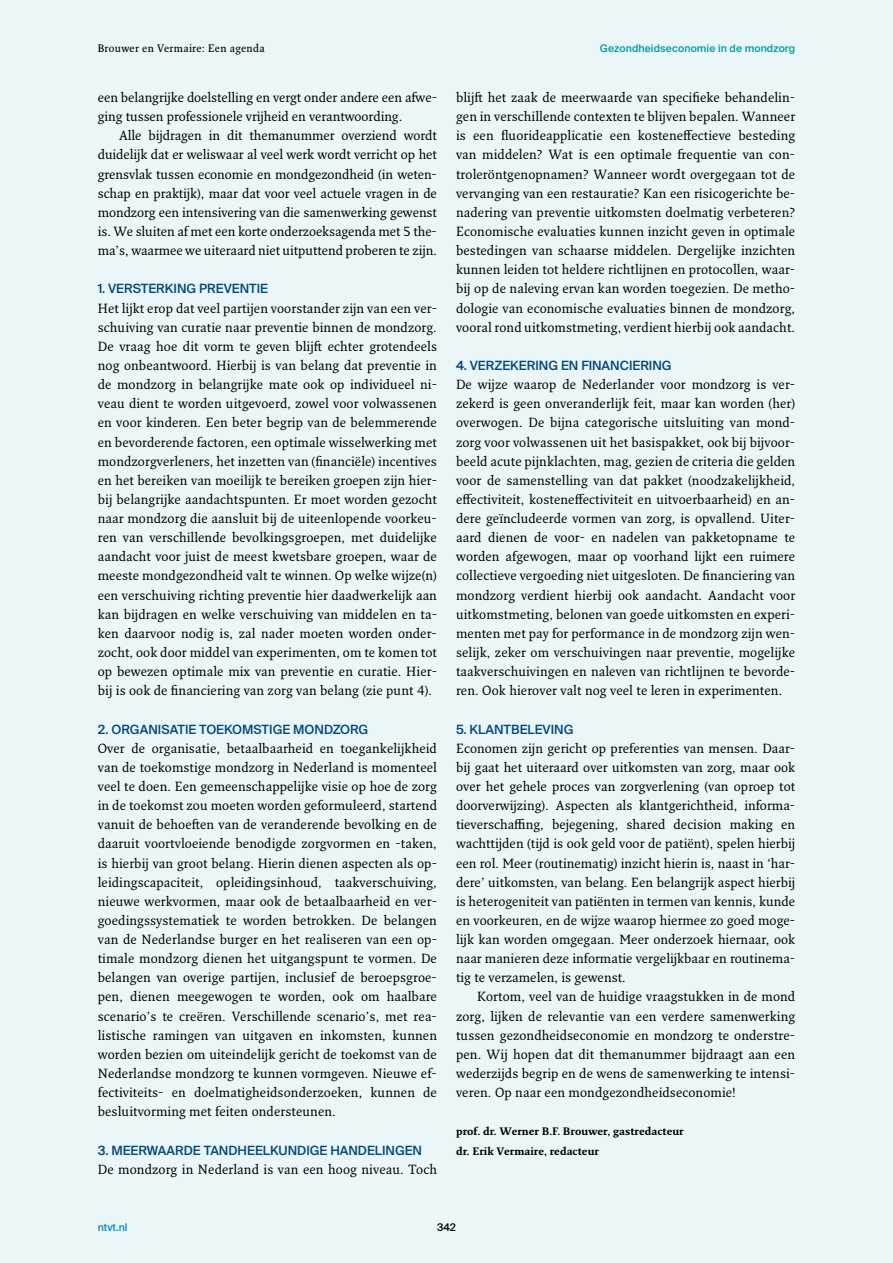
<style>
.page{position:relative;width:893px;height:1263px;background:#ebf6f8}
.page>*{position:absolute;margin:0;border:0;box-sizing:border-box;transform-origin:0 0}
.t1{font:12.9px/19.2px "Fresco Plus Pro";letter-spacing:.005em;color:#000;text-align:justify}
.t2{font:500 12.75px "Suisse Intl";color:#004982}
.t3{font:700 10.5px/19.2px "Fresco Plus Pro";color:#000}
.t4{font:500 10.5px "Suisse Intl";letter-spacing:.01em;color:#009ba7}
.t5{font:600 10.5px "Fresco Plus Pro";letter-spacing:.03em;color:#000}
.t6{font:500 10.5px "Suisse Intl";color:#008bd2}
.t7{font:500 10.5px "Suisse Intl";color:#000}
</style>
<div class="page">
<p class="t5" style="left:98px;top:42px;width:168px">Brouwer en Vermaire: Een agenda</p>
<p class="t1" style="left:98px;top:88px;width:341px">een belangrijke doelstelling en vergt onder andere een afwe-</p>
<p class="t1" style="left:98px;top:107px;width:306px">ging tussen professionele vrijheid en verantwoording.</p>
<p class="t1" style="left:119px;top:126px;width:319px">Alle bijdragen in dit themanummer overziend wordt</p>
<p class="t1" style="left:98px;top:145px;width:341px">duidelijk dat er weliswaar al veel werk wordt verricht op het</p>
<p class="t1" style="left:98px;top:164px;width:341px">grensvlak tussen economie en mondgezondheid (in weten-</p>
<p class="t1" style="left:98px;top:183px;width:341px">schap en praktijk), maar dat voor veel actuele vragen in de</p>
<p class="t1" style="left:98px;top:203px;width:341px">mondzorg een intensivering van die samenwerking gewenst</p>
<p class="t1" style="left:98px;top:222px;width:341px">is. We sluiten af met een korte onderzoeksagenda met 5 the-</p>
<p class="t1" style="left:98px;top:241px;width:341px">ma’s, waarmee we uiteraard niet uitputtend proberen te zijn.</p>
<p class="t2" style="left:98px;top:281px;width:172px">1. VERSTERKING PREVENTIE</p>
<p class="t1" style="left:98px;top:298px;width:341px">Het lijkt erop dat veel partijen voorstander zijn van een ver&shy;schuiving van curatie naar preventie binnen de mondzorg.<br>De vraag hoe dit vorm te geven blijft echter grotendeels nog onbeantwoord. Hierbij is van belang dat preventie in de mondzorg in belangrijke mate ook op individueel ni&shy;veau dient te worden uitgevoerd, zowel voor volwassenen en voor kinderen. Een beter begrip van de belemmerende en bevorderende factoren, een optimale wisselwerking met mondzorgverleners, het inzetten van (financiële) incentives en het bereiken van moeilijk te bereiken groepen zijn hier&shy;bij belangrijke aandachtspunten. Er moet worden gezocht naar mondzorg die aansluit bij de uiteenlopende voorkeu&shy;ren van verschillende bevolkingsgroepen, met duidelijke aandacht voor juist de meest kwetsbare groepen, waar de meeste mondgezondheid valt te winnen. Op welke wijze(n) een verschuiving richting preventie hier daadwerkelijk aan kan bijdragen en welke verschuiving van middelen en ta&shy;ken daarvoor nodig is, zal nader moeten worden onder&shy;zocht, ook door middel van experimenten, om te komen tot op bewezen optimale mix van preventie en curatie. Hier&shy;bij is ook de financiering van zorg van belang (zie punt 4).</p>
<p class="t2" style="left:98px;top:722px;width:272px">2. ORGANISATIE TOEKOMSTIGE MONDZORG</p>
<p class="t1" style="left:98px;top:738px;width:341px">Over de organisatie, betaalbaarheid en toegankelijkheid van de toekomstige mondzorg in Nederland is momenteel veel te doen. Een gemeenschappelijke visie op hoe de zorg in de toekomst zou moeten worden geformuleerd, startend vanuit de behoeften van de veranderende bevolking en de daaruit voortvloeiende benodigde zorgvormen en -taken, is hierbij van groot belang. Hierin dienen aspecten als op&shy;leidingscapaciteit, opleidingsinhoud, taakverschuiving, nieuwe werkvormen, maar ook de betaalbaarheid en ver&shy;goedingssystematiek te worden betrokken. De belangen van de Nederlandse burger en het realiseren van een op&shy;timale mondzorg dienen het uitgangspunt te vormen. De belangen van overige partijen, inclusief de beroepsgroe&shy;pen, dienen meegewogen te worden, ook om haalbare scenario’s te creëren. Verschillende scenario’s, met rea&shy;listische ramingen van uitgaven en inkomsten, kunnen worden bezien om uiteindelijk gericht de toekomst van de Nederlandse mondzorg te kunnen vormgeven. Nieuwe ef&shy;fectiviteits- en doelmatigheidsonderzoeken, kunnen de besluitvorming met feiten ondersteunen.</p>
<p class="t2" style="left:98px;top:1142px;width:326px">3. MEERWAARDE TANDHEELKUNDIGE HANDELINGEN</p>
<p class="t1" style="left:98px;top:1159px;width:341px">De mondzorg in Nederland is van een hoog niveau. Toch</p>
<p class="t4" style="left:600px;top:43px;width:197px">Gezondheidseconomie in de mondzorg</p>
<p class="t1" style="left:456px;top:88px;width:341px">blijft het zaak de meerwaarde van specifieke behandelin&shy;gen in verschillende contexten te blijven bepalen. Wanneer is een fluorideapplicatie een kosteneffectieve besteding van middelen? Wat is een optimale frequentie van con&shy;troleröntgenopnamen? Wanneer wordt overgegaan tot de vervanging van een restauratie? Kan een risicogerichte be&shy;nadering van preventie uitkomsten doelmatig verbeteren?<br>Economische evaluaties kunnen inzicht geven in optimale bestedingen van schaarse middelen. Dergelijke inzichten kunnen leiden tot heldere richtlijnen en protocollen, waar&shy;bij op de naleving ervan kan worden toegezien. De metho&shy;dologie van economische evaluaties binnen de mondzorg, vooral rond uitkomstmeting, verdient hierbij ook aandacht.</p>
<p class="t2" style="left:456px;top:358px;width:217px">4. VERZEKERING EN FINANCIERING</p>
<p class="t1" style="left:456px;top:375px;width:341px">De wijze waarop de Nederlander voor mondzorg is ver&shy;zekerd is geen onveranderlijk feit, maar kan worden (her) overwogen. De bijna categorische uitsluiting van mond&shy;zorg voor volwassenen uit het basispakket, ook bij bijvoor&shy;beeld acute pijnklachten, mag, gezien de criteria die gelden voor de samenstelling van dat pakket (noodzakelijkheid, effectiviteit, kosteneffectiviteit en uitvoerbaarheid) en an&shy;dere geïncludeerde vormen van zorg, is opvallend. Uiter&shy;aard dienen de voor- en nadelen van pakketopname te worden afgewogen, maar op voorhand lijkt een ruimere collectieve vergoeding niet uitgesloten. De financiering van mondzorg verdient hierbij ook aandacht. Aandacht voor uitkomstmeting, belonen van goede uitkomsten en experi&shy;menten met pay for performance in de mondzorg zijn wen&shy;selijk, zeker om verschuivingen naar preventie, mogelijke taakverschuivingen en naleven van richtlijnen te bevorde&shy;ren. Ook hierover valt nog veel te leren in experimenten.</p>
<p class="t2" style="left:456px;top:722px;width:119px">5. KLANTBELEVING</p>
<p class="t1" style="left:456px;top:738px;width:341px">Economen zijn gericht op preferenties van mensen. Daar-</p>
<p class="t1" style="left:456px;top:757px;width:341px">bij gaat het uiteraard over uitkomsten van zorg, maar ook</p>
<p class="t1" style="left:456px;top:777px;width:341px">over het gehele proces van zorgverlening (van oproep tot</p>
<p class="t1" style="left:456px;top:796px;width:341px">doorverwijzing). Aspecten als klantgerichtheid, informa-</p>
<p class="t1" style="left:456px;top:815px;width:341px">tieverschaffing, bejegening, shared decision making en</p>
<p class="t1" style="left:456px;top:834px;width:341px">wachttijden (tijd is ook geld voor de patiënt), spelen hierbij</p>
<p class="t1" style="left:456px;top:853px;width:341px">een rol. Meer (routinematig) inzicht hierin is, naast in ‘har-</p>
<p class="t1" style="left:456px;top:872px;width:341px">dere’ uitkomsten, van belang. Een belangrijk aspect hierbij</p>
<p class="t1" style="left:456px;top:891px;width:341px">is heterogeniteit van patiënten in termen van kennis, kunde</p>
<p class="t1" style="left:456px;top:910px;width:341px">en voorkeuren, en de wijze waarop hiermee zo goed moge-</p>
<p class="t1" style="left:456px;top:930px;width:341px">lijk kan worden omgegaan. Meer onderzoek hiernaar, ook</p>
<p class="t1" style="left:456px;top:949px;width:341px">naar manieren deze informatie vergelijkbaar en routinema-</p>
<p class="t1" style="left:456px;top:968px;width:171px">tig te verzamelen, is gewenst.</p>
<p class="t1" style="left:477px;top:987px;width:319px">Kortom, veel van de huidige vraagstukken in de mond</p>
<p class="t1" style="left:456px;top:1006px;width:341px">zorg, lijken de relevantie van een verdere samenwerking</p>
<p class="t1" style="left:456px;top:1025px;width:341px">tussen gezondheidseconomie en mondzorg te onderstre-</p>
<p class="t1" style="left:456px;top:1044px;width:341px">pen. Wij hopen dat dit themanummer bijdraagt aan een</p>
<p class="t1" style="left:456px;top:1064px;width:341px">wederzijds begrip en de wens de samenwerking te intensi-</p>
<p class="t1" style="left:456px;top:1083px;width:281px">veren. Op naar een mondgezondheidseconomie!</p>
<p class="t3" style="left:456px;top:1122px;width:229px">prof. dr. Werner B.F. Brouwer, gastredacteur dr. Erik Vermaire, redacteur</p>
<p class="t6" style="left:98px;top:1221px;width:31px">ntvt.nl</p>
<p class="t7" style="left:437px;top:1221px;width:20px">342</p>
</div>
